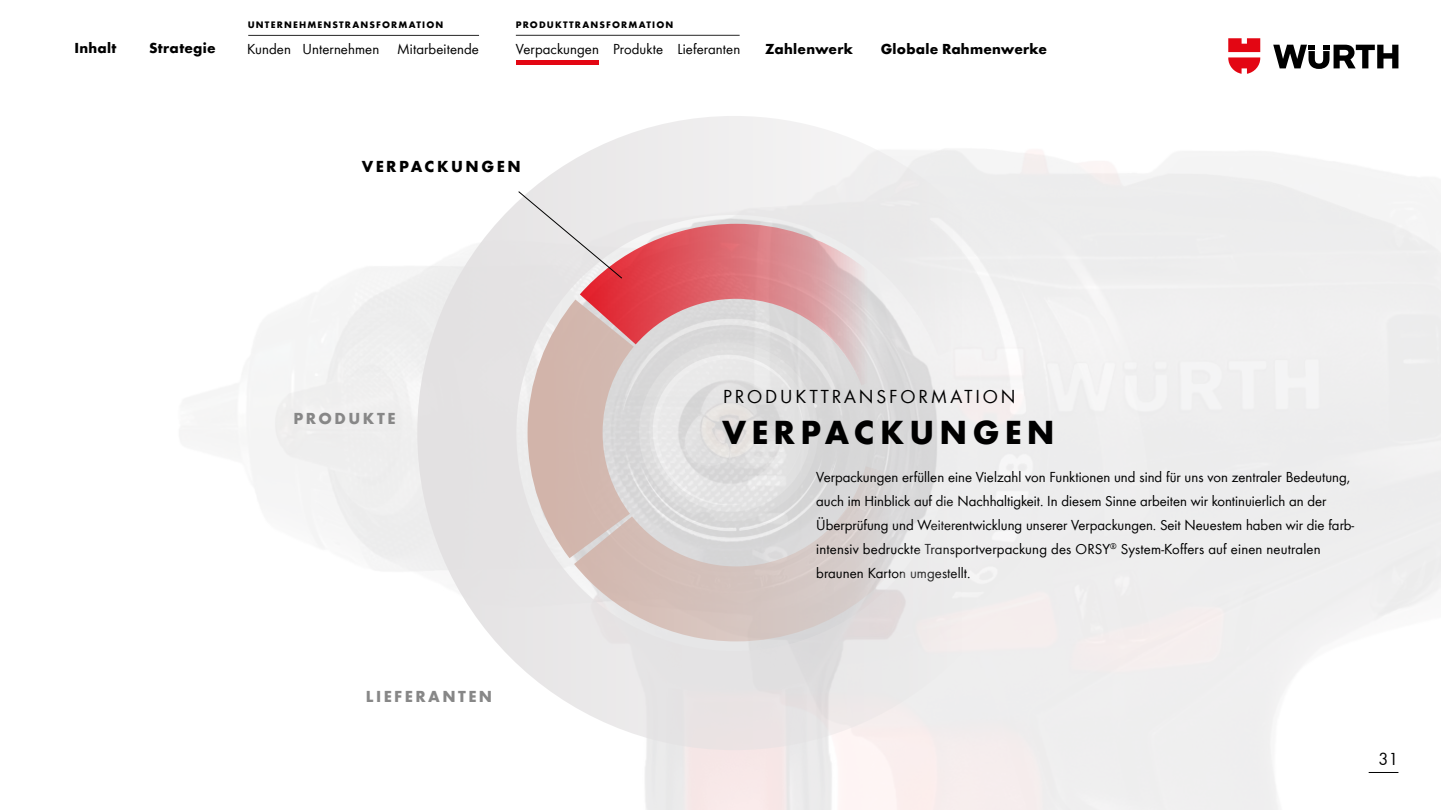
<style>
.page{position:relative;width:1441px;height:810px;background:#fff}
.page>*{position:absolute;margin:0;border:0;box-sizing:border-box;transform-origin:0 0}
.t1{font:700 34.5px "Wuerth";letter-spacing:.15em;color:#000}
.t2{font:19.5px "Wuerth";letter-spacing:.15em;color:#000}
.t3{font:18px "Wuerth";color:#000}
.t4{font:700 16.5px "Wuerth";letter-spacing:.15em;color:#878787}
.t5{font:700 16.5px "Wuerth";letter-spacing:.15em;color:#000}
.t6{font:15px/24px "Wuerth";color:#000}
.t7{font:700 15px "Wuerth";letter-spacing:.015em;color:#000}
.t8{font:700 9.75px "Wuerth";letter-spacing:.115em;color:#000}
</style>
<div class="page">
<div style="left:0;top:0;width:1440px;height:810px;background:linear-gradient(to bottom,#fbfbfb,#f6f5f5)"></div>
<svg style="left:404px;top:105px;width:650px;height:647px"></svg>
<svg style="left:517px;top:191px;width:106px;height:88px;background:#e4ddde"></svg>
<svg style="left:1272px;top:45px;width:126px;height:24px"></svg>
<svg style="left:1228px;top:38px;width:32px;height:36px"></svg>
<hr style="left:248px;top:35px;width:231px;height:1px;background:#000">
<hr style="left:516px;top:35px;width:223px;height:1px;background:#000">
<hr style="left:1368px;top:772px;width:30px;height:1px;background:#000">
<div style="left:516px;top:60px;width:82px;height:5px;background:#e30613"></div>
<p class="t7" style="left:74px;top:37px;width:43px">Inhalt</p>
<p class="t7" style="left:149px;top:37px;width:68px">Strategie</p>
<p class="t8" style="left:248px;top:17px;width:197px">UNTERNEHMENSTRANSFORMATION</p>
<p class="t8" style="left:516px;top:17px;width:159px">PRODUKTTRANSFORMATION</p>
<p class="t6" style="left:247px;top:36px;width:233px">Kunden Unternehmen Mitarbeitende</p>
<p class="t6" style="left:516px;top:36px;width:226px">Verpackungen Produkte Lieferanten</p>
<p class="t7" style="left:765px;top:38px;width:89px">Zahlenwerk</p>
<p class="t7" style="left:880px;top:38px;width:168px">Globale Rahmenwerke</p>
<p class="t5" style="left:361px;top:155px;width:160px">VERPACKUNGEN</p>
<p class="t4" style="left:293px;top:406px;width:103px">PRODUKTE</p>
<p class="t4" style="left:366px;top:684px;width:128px">LIEFERANTEN</p>
<h2 class="t2" style="left:723px;top:383px;width:294px">PRODUKTTRANSFORMATION</h2>
<h1 class="t1" style="left:722px;top:407px;width:334px">VERPACKUNGEN</h1>
<p class="t6" style="left:816px;top:465px;width:539px">Verpackungen erfüllen eine Vielzahl von Funktionen und sind für uns von zentraler Bedeutung, auch im Hinblick auf die Nachhaltigkeit. In diesem Sinne arbeiten wir kontinuierlich an der Überprüfung und Weiterentwicklung unserer Verpackungen. Seit Neuestem haben wir die farb&shy;intensiv bedruckte Transportverpackung des ORSY<sup>®</sup> System-Koffers auf einen neutralen braunen Karton umgestellt.</p>
<p class="t3" style="left:1378px;top:746px;width:21px">31</p>
</div>
